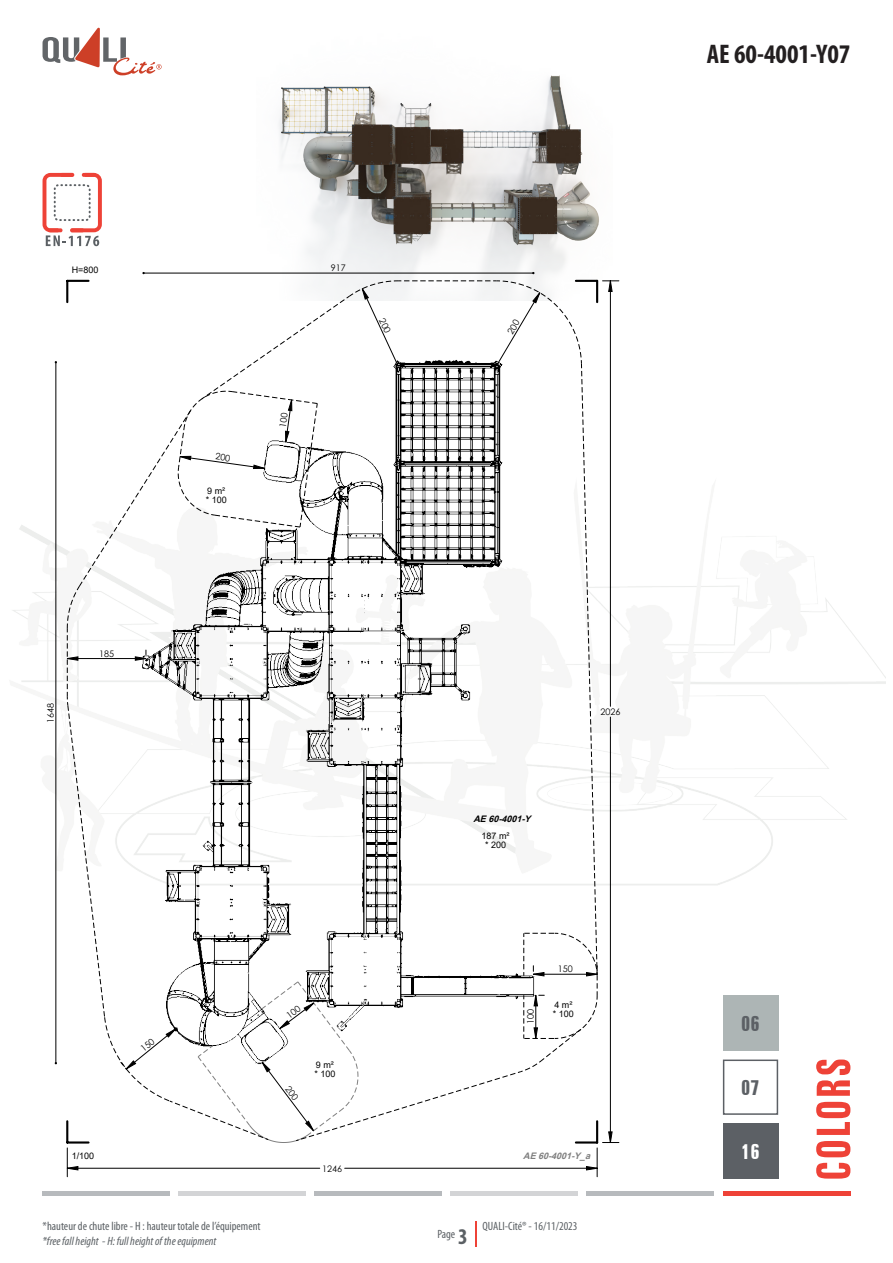
<style>
.page{position:relative;width:893px;height:1263px;background:#fff}
.page>*{position:absolute;margin:0;border:0;box-sizing:border-box;transform-origin:0 0}
.t1{font:700 condensed 27px "Myriad Pro";color:#231f20}
.t2{font:700 extra-condensed 21px "Zurich BT";color:#5c6065}
.t3{font:700 extra-condensed 21px "Zurich BT";color:#fff}
.t4{font:condensed 12px "Myriad Pro";color:#5b6064}
.t5{font:italic condensed 12px "Myriad Pro";color:#5b6064}
.t6{font:9px/9px "Arial";color:#000}
.t7{font:9px "Century Gothic";color:#000}
.t8{font:italic 700 9px "Arial";color:#808080}
.t9{font:italic 700 9px "Arial";color:#000}
.s1{font-weight:700;font-size:22.5px}
</style>
<div class="page">
<div style="left:43px;top:1191px;width:127px;height:5px;background:#b7babd"></div>
<div style="left:179px;top:1191px;width:127px;height:5px;background:#d3d4d6"></div>
<div style="left:451px;top:1191px;width:127px;height:5px;background:#d3d4d6"></div>
<div style="left:315px;top:1191px;width:127px;height:5px;background:#b7babd"></div>
<div style="left:587px;top:1191px;width:127px;height:5px;background:#b7babd"></div>
<svg style="left:816px;top:1059px;width:34px;height:119px"></svg>
<div style="left:723px;top:1191px;width:127px;height:5px;background:#ee4237"></div>
<svg style="left:475px;top:1221px;width:1px;height:26px"></svg>
<svg style="left:43px;top:28px;width:119px;height:47px"></svg>
<img style="left:279px;top:75px;width:320px;height:171px">
<svg style="left:43px;top:173px;width:59px;height:73px"></svg>
<hr style="left:82px;top:173px;width:14px;height:4px;background:#ee4237;border-radius:2px">
<hr style="left:60px;top:173px;width:14px;height:4px;background:#ee4237;border-radius:2px">
<svg style="left:70px;top:228px;width:14px;height:4px"></svg>
<svg style="left:48px;top:228px;width:15px;height:4px"></svg>
<div style="left:723px;top:1123px;width:55px;height:55px;background:#5c6065"></div>
<div style="left:723px;top:996px;width:55px;height:55px;background:#adb5b5"></div>
<div style="left:723px;top:1059px;width:55px;height:56px;border:2px solid #5c6065"></div>
<svg style="left:55px;top:361px;width:2px;height:703px"></svg>
<svg style="left:142px;top:272px;width:392px;height:2px"></svg>
<svg style="left:66px;top:280px;width:553px;height:897px"></svg>
<p class="t6" style="left:72px;top:265px;width:28px">H=800</p>
<p class="t7" style="left:331px;top:262px;width:16px">917</p>
<p class="t6" style="left:206px;top:486px;width:22px">9 m² * 100</p>
<p class="t7" style="left:44px;top:723px;width:21px;rotate:-90deg">1648</p>
<p class="t7" style="left:99px;top:647px;width:16px">185</p>
<p class="t9" style="left:473px;top:813px;width:62px">AE60-4001-Y</p>
<p class="t6" style="left:482px;top:831px;width:30px;text-align:center">187 m² * 200</p>
<p class="t7" style="left:600px;top:705px;width:21px">2026</p>
<p class="t6" style="left:314px;top:1060px;width:22px">9 m² * 100</p>
<p class="t7" style="left:524px;top:1024px;width:16px;rotate:-90deg">100</p>
<p class="t7" style="left:558px;top:963px;width:16px">150</p>
<p class="t6" style="left:553px;top:1000px;width:22px">4 m² * 100</p>
<p class="t6" style="left:72px;top:1151px;width:24px">1/100</p>
<p class="t8" style="left:523px;top:1150px;width:72px">AE60-4001-Y_a</p>
<p class="t7" style="left:322px;top:1162px;width:21px">1246</p>
<p class="t4" style="left:43px;top:1219px;width:220px">*hauteur de chute libre - H : hauteur totale de l’équipement</p>
<p class="t5" style="left:43px;top:1233px;width:175px">*free fall height - H: full height of the equipment</p>
<p class="t4" style="left:437px;top:1227px;width:32px">Page <span class="s1">3</span></p>
<p class="t4" style="left:482px;top:1219px;width:97px">QUALI-Cité® - 16/11/2023</p>
<p class="t1" style="left:707px;top:37px;width:145px">AE 60-4001-Y07</p>
<p class="t2" style="left:741px;top:1012px;width:20px">06</p>
<p class="t2" style="left:741px;top:1076px;width:20px">07</p>
<p class="t3" style="left:741px;top:1139px;width:20px">16</p>
</div>
